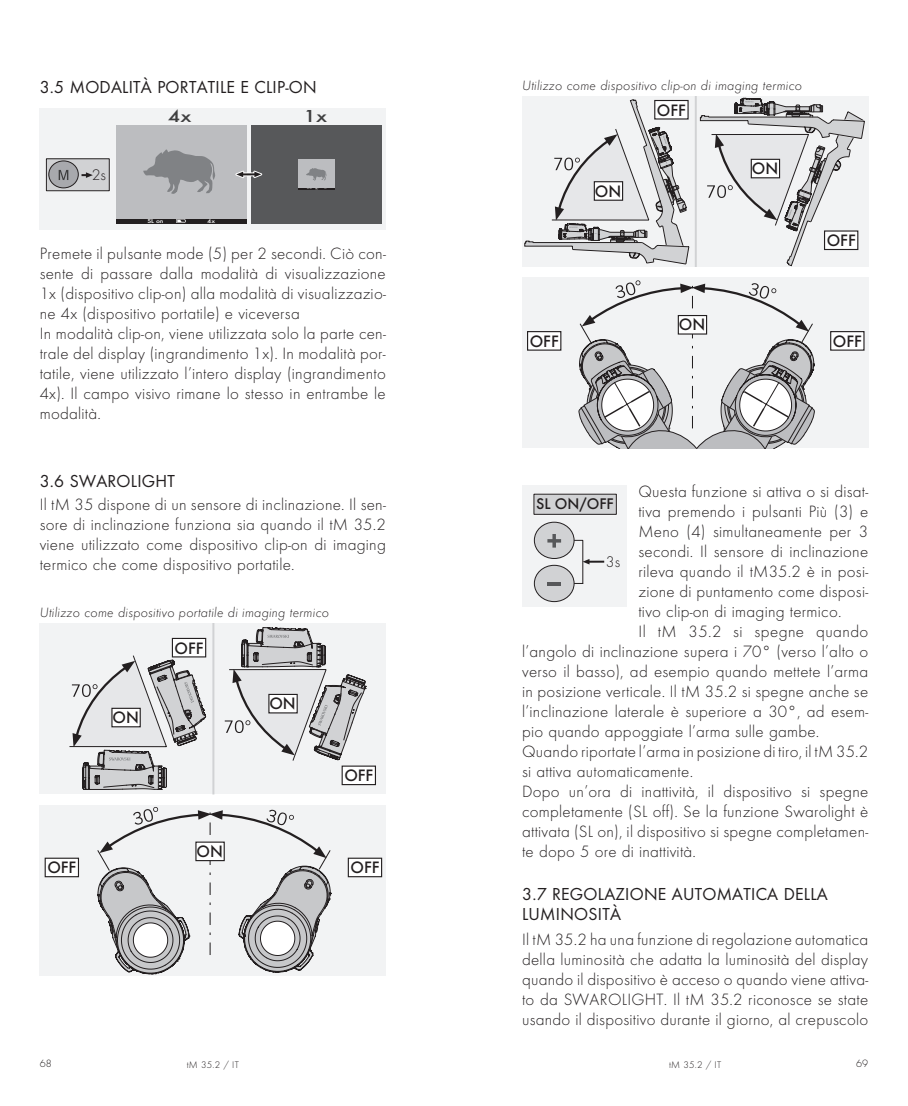
<style>
.page{position:relative;width:908px;height:1106px;background:#fff}
.page>*{position:absolute;margin:0;border:0;box-sizing:border-box;transform-origin:0 0}
.t1{font:18px/20px "Swarovski Futura Boo";letter-spacing:.015em;color:#231f20}
.t2{font:500 18px "Swarovski Futura";color:#3e3e3f;scale:1.24 1}
.t3{font:500 17.2px "Swarovski Futura";color:#231f20}
.t4{font:300 17px/20px "Swarovski Futura";letter-spacing:.015em;color:#231f20;text-align:justify}
.t5{font:500 16px "Swarovski Futura";color:#231f20}
.t6{font:300 16px "Swarovski Futura";color:#231f20}
.t7{font:italic 300 14px "Swarovski Futura";letter-spacing:.015em;color:#231f20}
.t8{font:300 11px "Swarovski Futura";color:#231f20}
.t9{font:300 10px "Swarovski Futura";letter-spacing:.025em;color:#231f20}
.t10{font:500 6px "Swarovski Futura";color:#fff;scale:1.24 1}
</style>
<div class="page">
<div style="left:40px;top:108px;width:346px;height:122px;background:#f2f3f4"></div>
<div style="left:251px;top:125px;width:131px;height:98px;background:#57585a"></div>
<hr style="left:298px;top:188px;width:37px;height:1px;background:#231f20">
<div style="left:298px;top:160px;width:37px;height:28px;background:#bcbdc0"></div>
<svg style="left:306px;top:168px;width:20px;height:13px"></svg>
<div style="left:116px;top:218px;width:130px;height:5px;background:#231f20"></div>
<svg style="left:176px;top:219px;width:10px;height:4px"></svg>
<div style="left:116px;top:125px;width:130px;height:93px;background:#bcbdc0"></div>
<svg style="left:143px;top:149px;width:72px;height:45px"></svg>
<svg style="left:235px;top:169px;width:28px;height:11px"></svg>
<div style="left:45px;top:158px;width:65px;height:34px;border:2px solid #fff"></div>
<div style="left:46px;top:158px;width:63px;height:33px;background:#d1d2d4;border:1px solid #231f20"></div>
<div style="left:49px;top:161px;width:29px;height:27px;background:#a8a9ad;border-radius:50%"></div>
<div style="left:48px;top:161px;width:31px;height:27px;border:1px solid #231f20;border-radius:50%"></div>
<svg style="left:59px;top:170px;width:9px;height:10px"></svg>
<svg style="left:81px;top:172px;width:12px;height:6px"></svg>
<div style="left:40px;top:624px;width:346px;height:170px;background:#f2f3f4"></div>
<svg style="left:69px;top:655px;width:137px;height:135px"></svg>
<svg style="left:225px;top:627px;width:141px;height:134px"></svg>
<hr style="left:212px;top:624px;width:2px;height:170px;background:#d1d2d4">
<div style="left:111px;top:707px;width:30px;height:20px;background:#fff;border:1px solid #231f20"></div>
<div style="left:172px;top:638px;width:34px;height:19px;background:#fff;border:1px solid #231f20"></div>
<div style="left:341px;top:765px;width:35px;height:20px;background:#fff;border:1px solid #231f20"></div>
<div style="left:268px;top:694px;width:29px;height:19px;background:#fff;border:1px solid #231f20"></div>
<div style="left:40px;top:805px;width:346px;height:170px;background:#f2f3f4"></div>
<svg style="left:97px;top:807px;width:234px;height:167px"></svg>
<div style="left:195px;top:841px;width:30px;height:20px;background:#fff;border:1px solid #231f20"></div>
<div style="left:45px;top:857px;width:34px;height:20px;background:#fff;border:1px solid #231f20"></div>
<div style="left:347px;top:857px;width:35px;height:20px;background:#fff;border:1px solid #231f20"></div>
<div style="left:522px;top:96px;width:345px;height:170px;background:#f2f3f4"></div>
<svg style="left:524px;top:99px;width:165px;height:166px"></svg>
<svg style="left:699px;top:97px;width:166px;height:169px"></svg>
<hr style="left:694px;top:96px;width:2px;height:170px;background:#d1d2d4">
<div style="left:593px;top:181px;width:30px;height:20px;background:#fff;border:1px solid #231f20"></div>
<div style="left:654px;top:100px;width:34px;height:20px;background:#fff;border:1px solid #231f20"></div>
<div style="left:823px;top:230px;width:35px;height:20px;background:#fff;border:1px solid #231f20"></div>
<div style="left:750px;top:159px;width:29px;height:19px;background:#fff;border:1px solid #231f20"></div>
<div style="left:522px;top:278px;width:345px;height:170px;background:#f2f3f4"></div>
<svg style="left:578px;top:280px;width:236px;height:168px"></svg>
<div style="left:677px;top:315px;width:29px;height:19px;background:#fff;border:1px solid #231f20"></div>
<div style="left:526px;top:331px;width:35px;height:20px;background:#fff;border:1px solid #231f20"></div>
<div style="left:829px;top:331px;width:35px;height:20px;background:#fff;border:1px solid #231f20"></div>
<div style="left:522px;top:485px;width:104px;height:122px;background:#f2f3f4"></div>
<div style="left:533px;top:494px;width:83px;height:20px;background:#d1d2d4;border:1px solid #231f20"></div>
<div style="left:534px;top:522px;width:40px;height:36px;background:#d1d2d4;border-radius:50%"></div>
<div style="left:534px;top:522px;width:40px;height:37px;border:1px solid #231f20;border-radius:50%"></div>
<svg style="left:547px;top:534px;width:14px;height:13px"></svg>
<div style="left:534px;top:565px;width:40px;height:36px;background:#d1d2d4;border-radius:50%"></div>
<div style="left:534px;top:565px;width:40px;height:37px;border:1px solid #231f20;border-radius:50%"></div>
<svg style="left:547px;top:582px;width:13px;height:3px"></svg>
<svg style="left:573px;top:540px;width:31px;height:44px"></svg>
<p class="t1" style="left:40px;top:76px;width:278px">3.5 MODALITÀ PORTATILE E CLIP-ON</p>
<p class="t6" style="left:92px;top:165px;width:16px">2s</p>
<p class="t2" style="left:168px;top:105px;width:21px">4x</p>
<p class="t2" style="left:303px;top:105px;width:21px">1x</p>
<p class="t10" style="left:147px;top:217px;width:14px">SL on</p>
<p class="t10" style="left:207px;top:217px;width:8px">4x</p>
<p class="t4" style="left:40px;top:243px;width:347px;text-align:left">Premete il pulsante mode (5) per 2 secondi. Ciò con&shy;sente di passare dalla modalità di visualizzazione 1x (dispositivo clip-on) alla modalità di visualizzazio&shy;ne 4x (dispositivo portatile) e viceversa<br>In modalità clip-on, viene utilizzata solo la parte cen&shy;trale del display (ingrandimento 1x). In modalità por&shy;tatile, viene utilizzato l’intero display (ingrandimento 4x). Il campo visivo rimane lo stesso in entrambe le modalità.</p>
<p class="t1" style="left:40px;top:470px;width:137px">3.6 SWAROLIGHT</p>
<p class="t4" style="left:40px;top:493px;width:347px">Il tM 35 dispone di un sensore di inclinazione. Il sen&shy;sore di inclinazione funziona sia quando il tM 35.2 viene utilizzato come dispositivo clip-on di imaging termico che come dispositivo portatile.</p>
<p class="t7" style="left:40px;top:603px;width:291px">Utilizzo come dispositivo portatile di imaging termico</p>
<p class="t3" style="left:112px;top:707px;width:28px">ON</p>
<p class="t3" style="left:174px;top:637px;width:30px">OFF</p>
<p class="t3" style="left:196px;top:841px;width:28px">ON</p>
<p class="t3" style="left:269px;top:693px;width:28px">ON</p>
<p class="t3" style="left:344px;top:765px;width:30px">OFF</p>
<p class="t3" style="left:47px;top:857px;width:30px">OFF</p>
<p class="t3" style="left:350px;top:857px;width:30px">OFF</p>
<p class="t7" style="left:522px;top:76px;width:281px">Utilizzo come dispositivo clip-on di imaging termico</p>
<p class="t3" style="left:594px;top:181px;width:28px">ON</p>
<p class="t3" style="left:656px;top:100px;width:30px">OFF</p>
<p class="t3" style="left:678px;top:314px;width:28px">ON</p>
<p class="t3" style="left:751px;top:158px;width:28px">ON</p>
<p class="t3" style="left:826px;top:230px;width:30px">OFF</p>
<p class="t3" style="left:529px;top:331px;width:30px">OFF</p>
<p class="t3" style="left:832px;top:331px;width:30px">OFF</p>
<p class="t4" style="left:638px;top:481px;width:231px">Questa funzione si attiva o si disat-</p>
<p class="t4" style="left:638px;top:501px;width:231px">tiva premendo i pulsanti Più (3) e</p>
<p class="t4" style="left:638px;top:521px;width:231px">Meno (4) simultaneamente per 3</p>
<p class="t4" style="left:638px;top:541px;width:231px">secondi. Il sensore di inclinazione</p>
<p class="t4" style="left:638px;top:561px;width:231px">rileva quando il tM35.2 è in posi-</p>
<p class="t4" style="left:638px;top:581px;width:231px">zione di puntamento come disposi-</p>
<p class="t4" style="left:638px;top:601px;width:204px">tivo clip-on di imaging termico.</p>
<p class="t4" style="left:638px;top:621px;width:231px">Il tM 35.2 si spegne quando</p>
<p class="t4" style="left:522px;top:641px;width:347px">l’angolo di inclinazione supera i 70° (verso l’alto o</p>
<p class="t4" style="left:522px;top:661px;width:347px">verso il basso), ad esempio quando mettete l’arma</p>
<p class="t4" style="left:522px;top:681px;width:347px">in posizione verticale. Il tM 35.2 si spegne anche se</p>
<p class="t4" style="left:522px;top:701px;width:347px">l’inclinazione laterale è superiore a 30°, ad esem-</p>
<p class="t4" style="left:522px;top:721px;width:298px">pio quando appoggiate l’arma sulle gambe.</p>
<p class="t4" style="left:522px;top:741px;width:347px">Quando riportate l’arma in posizione di tiro, il tM 35.2</p>
<p class="t4" style="left:522px;top:761px;width:172px">si attiva automaticamente.</p>
<p class="t4" style="left:522px;top:781px;width:347px">Dopo un’ora di inattività, il dispositivo si spegne</p>
<p class="t4" style="left:522px;top:801px;width:347px">completamente (SL off). Se la funzione Swarolight è</p>
<p class="t4" style="left:522px;top:821px;width:347px">attivata (SL on), il dispositivo si spegne completamen-</p>
<p class="t4" style="left:522px;top:841px;width:175px">te dopo 5 ore di inattività.</p>
<p class="t1" style="left:522px;top:882px;width:307px">3.7 REGOLAZIONE AUTOMATICA DELLA<br>LUMINOSITÀ</p>
<p class="t4" style="left:522px;top:929px;width:347px">Il tM 35.2 ha una funzione di regolazione automatica della luminosità che adatta la luminosità del display quando il dispositivo è acceso o quando viene attiva&shy;to da SWAROLIGHT. Il tM 35.2 riconosce se state usando il dispositivo durante il giorno, al crepuscolo</p>
<p class="t5" style="left:536px;top:494px;width:79px">SL ON/OFF</p>
<p class="t6" style="left:605px;top:552px;width:16px">3s</p>
<p class="t8" style="left:40px;top:1056px;width:14px">68</p>
<p class="t9" style="left:184px;top:1058px;width:58px">tM 35.2 / DE</p>
<p class="t9" style="left:668px;top:1058px;width:54px">tM 35.2 / IT</p>
<p class="t8" style="left:855px;top:1056px;width:14px">69</p>
<p class="t9" style="left:187px;top:1058px;width:54px">tM 35.2 / IT</p>
<p class="t9" style="left:666px;top:1058px;width:58px">tM 35.2 / DE</p>
</div>
